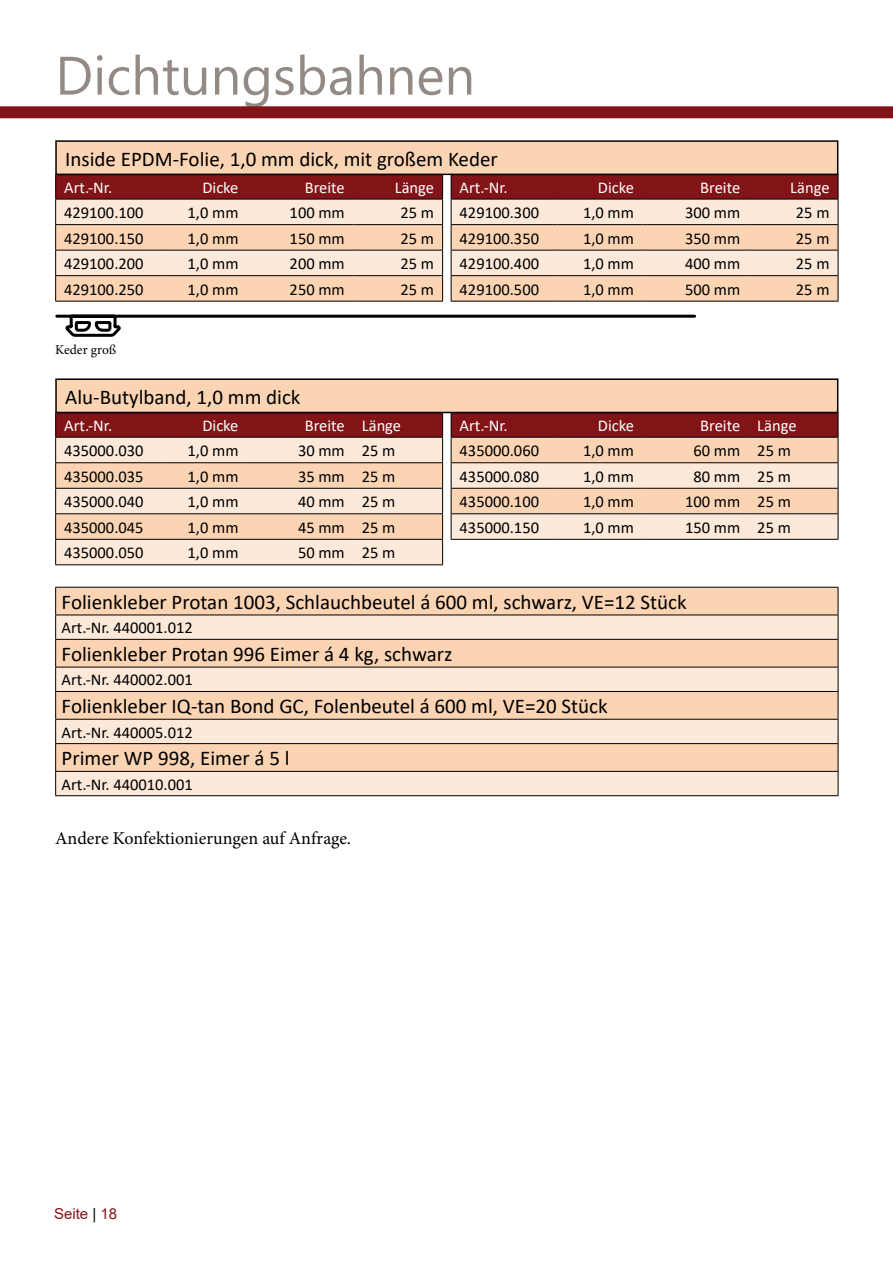
<style>
.page{position:relative;width:893px;height:1263px;background:#fff}
.page>*{position:absolute;margin:0;border:0;box-sizing:border-box;transform-origin:0 0}
.t1{font:54px "Segoe UI";color:#938a85}
.t2{font:21px "Calibri";color:#000}
.t3{font:18px "Minion Pro";color:#000}
.t4{font:16.5px "Calibri";color:#000}
.t5{font:16.5px "Calibri";color:#fff}
.t6{font:15px "Arial";color:#821418}
.t7{font:13.5px "Minion Pro";color:#000}
.s1{color:#000}
</style>
<div class="page">
<div style="left:0;top:106px;width:893px;height:12px;background:#821418"></div>
<div style="left:56px;top:379px;width:782px;height:33px;background:#fbd4b4"></div>
<div style="left:55px;top:378px;width:783px;height:35px;border:2px solid #000"></div>
<hr style="left:55px;top:412px;width:107px;height:1px;background:#000">
<hr style="left:162px;top:412px;width:85px;height:1px;background:#000">
<hr style="left:247px;top:412px;width:106px;height:1px;background:#000">
<hr style="left:353px;top:412px;width:90px;height:1px;background:#000">
<svg style="left:55px;top:413px;width:388px;height:151px;background:#dfb8a6"></svg>
<hr style="left:55px;top:564px;width:107px;height:1px;background:#000">
<hr style="left:162px;top:564px;width:85px;height:1px;background:#000">
<hr style="left:247px;top:564px;width:106px;height:1px;background:#000">
<hr style="left:353px;top:564px;width:90px;height:1px;background:#000">
<hr style="left:451px;top:412px;width:106px;height:1px;background:#000">
<hr style="left:557px;top:412px;width:85px;height:1px;background:#000">
<hr style="left:642px;top:412px;width:107px;height:1px;background:#000">
<hr style="left:749px;top:412px;width:89px;height:1px;background:#000">
<svg style="left:451px;top:413px;width:388px;height:126px;background:#daaf9e"></svg>
<hr style="left:451px;top:539px;width:106px;height:1px;background:#000">
<hr style="left:557px;top:539px;width:85px;height:1px;background:#000">
<hr style="left:642px;top:539px;width:107px;height:1px;background:#000">
<hr style="left:749px;top:539px;width:89px;height:1px;background:#000">
<div style="left:56px;top:588px;width:782px;height:27px;background:#fbd4b4"></div>
<svg style="left:56px;top:616px;width:782px;height:179px;background:#f9dbc3"></svg>
<div style="left:56px;top:719px;width:782px;height:25px;background:#fde9d9"></div>
<hr style="left:55px;top:795px;width:783px;height:1px;background:#000">
<hr style="left:55px;top:587px;width:783px;height:1px;background:#000">
<hr style="left:55px;top:615px;width:783px;height:1px;background:#000">
<hr style="left:55px;top:639px;width:783px;height:1px;background:#000">
<hr style="left:55px;top:667px;width:783px;height:1px;background:#000">
<hr style="left:55px;top:691px;width:783px;height:1px;background:#000">
<hr style="left:55px;top:719px;width:783px;height:1px;background:#000">
<hr style="left:55px;top:743px;width:783px;height:1px;background:#000">
<svg style="left:55px;top:588px;width:1px;height:207px"></svg>
<svg style="left:838px;top:588px;width:1px;height:207px"></svg>
<hr style="left:55px;top:771px;width:783px;height:1px;background:#000">
<div style="left:56px;top:141px;width:782px;height:33px;background:#fbd4b4"></div>
<div style="left:55px;top:140px;width:783px;height:35px;border:2px solid #000"></div>
<hr style="left:55px;top:301px;width:107px;height:1px;background:#000">
<hr style="left:162px;top:301px;width:85px;height:1px;background:#000">
<hr style="left:247px;top:301px;width:106px;height:1px;background:#000">
<hr style="left:353px;top:301px;width:90px;height:1px;background:#000">
<hr style="left:55px;top:174px;width:107px;height:1px;background:#000">
<hr style="left:162px;top:174px;width:85px;height:1px;background:#000">
<hr style="left:247px;top:174px;width:106px;height:1px;background:#000">
<hr style="left:353px;top:174px;width:90px;height:1px;background:#000">
<svg style="left:55px;top:175px;width:388px;height:126px;background:#daaf9d"></svg>
<hr style="left:451px;top:174px;width:106px;height:1px;background:#000">
<hr style="left:557px;top:174px;width:85px;height:1px;background:#000">
<hr style="left:642px;top:174px;width:107px;height:1px;background:#000">
<hr style="left:749px;top:174px;width:89px;height:1px;background:#000">
<svg style="left:451px;top:175px;width:388px;height:126px;background:#daaf9d"></svg>
<hr style="left:451px;top:301px;width:106px;height:1px;background:#000">
<hr style="left:557px;top:301px;width:85px;height:1px;background:#000">
<hr style="left:642px;top:301px;width:107px;height:1px;background:#000">
<hr style="left:749px;top:301px;width:89px;height:1px;background:#000">
<svg style="left:55px;top:314px;width:641px;height:23px"></svg>
<h1 class="t1" style="left:55px;top:24px;width:421px">Dichtungsbahnen</h1>
<p class="t2" style="left:65px;top:144px;width:434px">Inside EPDM-Folie, 1,0 mm dick, mit großem Keder</p>
<p class="t5" style="left:64px;top:176px;width:50px">Art.-Nr.</p>
<p class="t5" style="left:202px;top:176px;width:38px">Dicke</p>
<p class="t5" style="left:305px;top:176px;width:42px">Breite</p>
<p class="t5" style="left:395px;top:176px;width:41px">Länge</p>
<p class="t4" style="left:64px;top:201px;width:81px">429100.100</p>
<p class="t4" style="left:188px;top:201px;width:52px">1,0 mm</p>
<p class="t4" style="left:290px;top:201px;width:57px">100 mm</p>
<p class="t4" style="left:400px;top:201px;width:35px">25 m</p>
<p class="t4" style="left:64px;top:227px;width:81px">429100.150</p>
<p class="t4" style="left:188px;top:227px;width:52px">1,0 mm</p>
<p class="t4" style="left:290px;top:227px;width:57px">150 mm</p>
<p class="t4" style="left:400px;top:227px;width:35px">25 m</p>
<p class="t4" style="left:64px;top:252px;width:81px">429100.200</p>
<p class="t4" style="left:188px;top:252px;width:52px">1,0 mm</p>
<p class="t4" style="left:290px;top:252px;width:57px">200 mm</p>
<p class="t4" style="left:400px;top:252px;width:35px">25 m</p>
<p class="t4" style="left:64px;top:278px;width:81px">429100.250</p>
<p class="t4" style="left:188px;top:278px;width:52px">1,0 mm</p>
<p class="t4" style="left:290px;top:278px;width:57px">250 mm</p>
<p class="t4" style="left:400px;top:278px;width:35px">25 m</p>
<p class="t5" style="left:460px;top:176px;width:50px">Art.-Nr.</p>
<p class="t5" style="left:598px;top:176px;width:38px">Dicke</p>
<p class="t5" style="left:700px;top:176px;width:42px">Breite</p>
<p class="t5" style="left:790px;top:176px;width:41px">Länge</p>
<p class="t4" style="left:460px;top:201px;width:81px">429100.300</p>
<p class="t4" style="left:583px;top:201px;width:52px">1,0 mm</p>
<p class="t4" style="left:685px;top:201px;width:57px">300 mm</p>
<p class="t4" style="left:796px;top:201px;width:35px">25 m</p>
<p class="t4" style="left:460px;top:227px;width:81px">429100.350</p>
<p class="t4" style="left:583px;top:227px;width:52px">1,0 mm</p>
<p class="t4" style="left:685px;top:227px;width:57px">350 mm</p>
<p class="t4" style="left:796px;top:227px;width:35px">25 m</p>
<p class="t4" style="left:460px;top:252px;width:81px">429100.400</p>
<p class="t4" style="left:583px;top:252px;width:52px">1,0 mm</p>
<p class="t4" style="left:685px;top:252px;width:57px">400 mm</p>
<p class="t4" style="left:796px;top:252px;width:35px">25 m</p>
<p class="t4" style="left:460px;top:278px;width:81px">429100.500</p>
<p class="t4" style="left:583px;top:278px;width:52px">1,0 mm</p>
<p class="t4" style="left:685px;top:278px;width:57px">500 mm</p>
<p class="t4" style="left:796px;top:278px;width:35px">25 m</p>
<p class="t7" style="left:55px;top:341px;width:62px">Keder groß</p>
<p class="t2" style="left:65px;top:382px;width:237px">Alu-Butylband, 1,0 mm dick</p>
<p class="t5" style="left:64px;top:414px;width:50px">Art.-Nr.</p>
<p class="t5" style="left:202px;top:414px;width:38px">Dicke</p>
<p class="t5" style="left:305px;top:414px;width:98px">Breite Länge</p>
<p class="t4" style="left:64px;top:439px;width:81px">435000.030</p>
<p class="t4" style="left:188px;top:439px;width:52px">1,0 mm</p>
<p class="t4" style="left:298px;top:439px;width:99px">30 mm 25 m</p>
<p class="t4" style="left:64px;top:465px;width:81px">435000.035</p>
<p class="t4" style="left:188px;top:465px;width:52px">1,0 mm</p>
<p class="t4" style="left:298px;top:465px;width:99px">35 mm 25 m</p>
<p class="t4" style="left:64px;top:490px;width:81px">435000.040</p>
<p class="t4" style="left:188px;top:490px;width:52px">1,0 mm</p>
<p class="t4" style="left:298px;top:490px;width:99px">40 mm 25 m</p>
<p class="t4" style="left:64px;top:516px;width:81px">435000.045</p>
<p class="t4" style="left:188px;top:516px;width:52px">1,0 mm</p>
<p class="t4" style="left:298px;top:516px;width:99px">45 mm 25 m</p>
<p class="t4" style="left:64px;top:541px;width:81px">435000.050</p>
<p class="t4" style="left:188px;top:541px;width:52px">1,0 mm</p>
<p class="t4" style="left:298px;top:541px;width:99px">50 mm 25 m</p>
<p class="t5" style="left:460px;top:414px;width:50px">Art.-Nr.</p>
<p class="t5" style="left:598px;top:414px;width:38px">Dicke</p>
<p class="t5" style="left:700px;top:414px;width:98px">Breite Länge</p>
<p class="t4" style="left:460px;top:439px;width:81px">435000.060</p>
<p class="t4" style="left:583px;top:439px;width:52px">1,0 mm</p>
<p class="t4" style="left:693px;top:439px;width:99px">60 mm 25 m</p>
<p class="t4" style="left:460px;top:465px;width:81px">435000.080</p>
<p class="t4" style="left:583px;top:465px;width:52px">1,0 mm</p>
<p class="t4" style="left:693px;top:465px;width:99px">80 mm 25 m</p>
<p class="t4" style="left:460px;top:490px;width:81px">435000.100</p>
<p class="t4" style="left:583px;top:490px;width:52px">1,0 mm</p>
<p class="t4" style="left:685px;top:490px;width:107px">100 mm 25 m</p>
<p class="t4" style="left:460px;top:516px;width:81px">435000.150</p>
<p class="t4" style="left:583px;top:516px;width:52px">1,0 mm</p>
<p class="t4" style="left:685px;top:516px;width:107px">150 mm 25 m</p>
<p class="t2" style="left:62px;top:587px;width:627px">Folienkleber Protan 1003, Schlauchbeutel á 600 ml, schwarz, VE=12 Stück</p>
<p class="t4" style="left:62px;top:616px;width:133px">Art.-Nr. 440001.012</p>
<p class="t2" style="left:62px;top:639px;width:392px">Folienkleber Protan 996 Eimer á 4 kg, schwarz</p>
<p class="t4" style="left:62px;top:668px;width:133px">Art.-Nr. 440002.001</p>
<p class="t2" style="left:62px;top:692px;width:547px">Folienkleber IQ-tan Bond GC, Folenbeutel á 600 ml, VE=20 Stück</p>
<p class="t4" style="left:62px;top:721px;width:133px">Art.-Nr. 440005.012</p>
<p class="t2" style="left:62px;top:744px;width:229px">Primer WP 998, Eimer á 5 l</p>
<p class="t4" style="left:62px;top:773px;width:133px">Art.-Nr. 440010.001</p>
<p class="t3" style="left:55px;top:826px;width:297px">Andere Konfektionierungen auf Anfrage.</p>
<p class="t6" style="left:54px;top:1203px;width:65px">Seite <span class="s1">|</span> 18</p>
</div>
